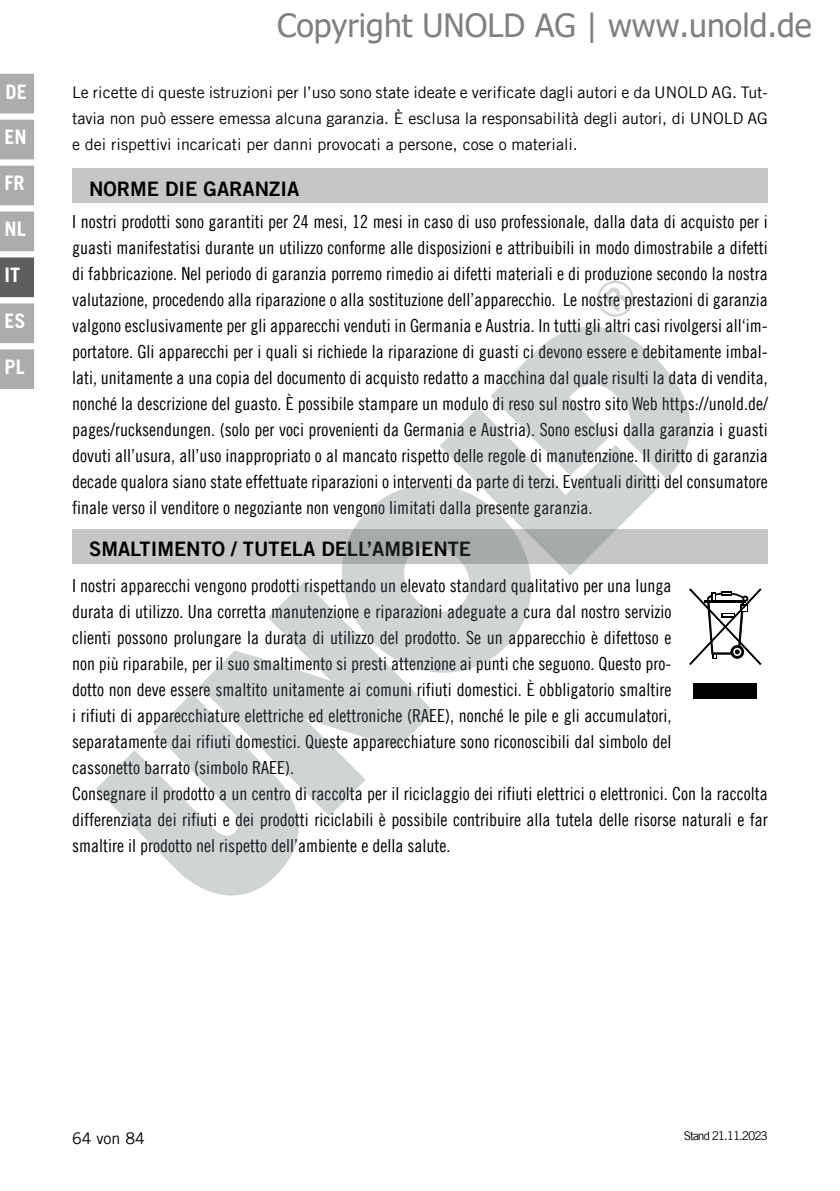
<style>
.page{position:relative;width:840px;height:1191px;background:#fff}
.page>*{position:absolute;margin:0;border:0;box-sizing:border-box;transform-origin:0 0}
.t1{font:32px "Tahoma";color:#808080}
.t2{font:20px "Trade Gothic LT Com Bd 2";color:#000}
.t3{font:700 20px "Trade Gothic LT Com";color:#fff}
.t4{font:18px/26px "Trade Gothic LT Com Cn 18";color:#000}
.t5{font:16px/26px "Trade Gothic LT Com";color:#000;text-align:justify}
.t6{font:12px "Trade Gothic LT Com";letter-spacing:-.09em;color:#000}
</style>
<div class="page">
<div style="left:0;top:74px;width:34px;height:39px;background:#acacac"></div>
<div style="left:0;top:120px;width:34px;height:39px;background:#acacac"></div>
<div style="left:0;top:166px;width:34px;height:39px;background:#acacac"></div>
<div style="left:0;top:211px;width:34px;height:40px;background:#acacac"></div>
<div style="left:0;top:257px;width:34px;height:40px;background:#5f5e5e"></div>
<div style="left:0;top:303px;width:34px;height:40px;background:#acacac"></div>
<div style="left:0;top:349px;width:34px;height:40px;background:#acacac"></div>
<div style="left:72px;top:169px;width:695px;height:34px;background:#c6c6c6"></div>
<div style="left:72px;top:529px;width:695px;height:34px;background:#c6c6c6"></div>
<svg style="left:689px;top:588px;width:73px;height:77px"></svg>
<div style="left:693px;top:683px;width:63px;height:15px;background:#000"></div>
<svg style="left:530px;top:326px;width:161px;height:153px;fill:#d0d4d5"></svg>
<svg style="left:440px;top:357px;width:218px;height:219px;fill:#d0d4d5"></svg>
<svg style="left:304px;top:447px;width:264px;height:226px"></svg>
<svg style="left:199px;top:581px;width:235px;height:235px;fill:#d0d4d5"></svg>
<svg style="left:96px;top:690px;width:231px;height:206px;fill:#d0d4d5"></svg>
<svg style="left:597px;top:280px;width:37px;height:37px"></svg>
<p class="t3" style="left:6px;top:80px;width:23px">DE</p>
<p class="t3" style="left:5px;top:125px;width:24px">EN</p>
<p class="t3" style="left:5px;top:171px;width:22px">FR</p>
<p class="t3" style="left:5px;top:217px;width:23px">NL</p>
<p class="t3" style="left:5px;top:262px;width:17px">IT</p>
<p class="t3" style="left:5px;top:308px;width:23px">ES</p>
<p class="t3" style="left:5px;top:354px;width:22px">PL</p>
<h1 class="t1" style="left:277px;top:4px;width:535px">Copyright UNOLD AG | www.unold.de</h1>
<p class="t5" style="left:72px;top:79px;width:697px">Le ricette di queste istruzioni per l’uso sono state ideate e verificate dagli autori e da UNOLD AG. Tut&shy;tavia non può essere emessa alcuna garanzia. È esclusa la responsabilità degli autori, di UNOLD AG e dei rispettivi incaricati per danni provocati a persone, cose o materiali.</p>
<p class="t2" style="left:89px;top:176px;width:211px">NORME DIE GARANZIA</p>
<p class="t4" style="left:72px;top:208px;width:697px;text-align:justify">I nostri prodotti sono garantiti per 24 mesi, 12 mesi in caso di uso professionale, dalla data di acquisto per i guasti manifestatisi durante un utilizzo conforme alle disposizioni e attribuibili in modo dimostrabile a difetti di fabbricazione. Nel periodo di garanzia porremo rimedio ai difetti materiali e di produzione secondo la nostra valutazione, procedendo alla riparazione o alla sostituzione dell’apparecchio. Le nostre prestazioni di garanzia valgono esclusivamente per gli apparecchi venduti in Germania e Austria. In tutti gli altri casi rivolgersi all‘im&shy;portatore. Gli apparecchi per i quali si richiede la riparazione di guasti ci devono essere e debitamente imbal&shy;lati, unitamente a una copia del documento di acquisto redatto a macchina dal quale risulti la data di vendita, nonché la descrizione del guasto. È possibile stampare un modulo di reso sul nostro sito Web https://unold.de/ pages/rucksendungen. (solo per voci provenienti da Germania e Austria). Sono esclusi dalla garanzia i guasti dovuti all’usura, all’uso inappropriato o al mancato rispetto delle regole di manutenzione. Il diritto di garanzia decade qualora siano state effettuate riparazioni o interventi da parte di terzi. Eventuali diritti del consumatore finale verso il venditore o negoziante non vengono limitati dalla presente garanzia.</p>
<p class="t2" style="left:89px;top:537px;width:383px">SMALTIMENTO / TUTELA DELL’AMBIENTE</p>
<p class="t4" style="left:72px;top:572px;width:697px">I nostri apparecchi vengono prodotti rispettando un elevato standard qualitativo per una lunga<br>durata di utilizzo. Una corretta manutenzione e riparazioni adeguate a cura dal nostro servizio<br>clienti possono prolungare la durata di utilizzo del prodotto. Se un apparecchio è difettoso e<br>non più riparabile, per il suo smaltimento si presti attenzione ai punti che seguono. Questo pro-<br>dotto non deve essere smaltito unitamente ai comuni rifiuti domestici. È obbligatorio smaltire<br>i rifiuti di apparecchiature elettriche ed elettroniche (RAEE), nonché le pile e gli accumulatori, separatamente dai rifiuti domestici. Queste apparecchiature sono riconoscibili dal simbolo del<br>cassonetto barrato (simbolo RAEE).<br>Consegnare il prodotto a un centro di raccolta per il riciclaggio dei rifiuti elettrici o elettronici. Con la raccolta differenziata dei rifiuti e dei prodotti riciclabili è possibile contribuire alla tutela delle risorse naturali e far smaltire il prodotto nel rispetto dell’ambiente e della salute.</p>
<p class="t5" style="left:72px;top:1125px;width:74px">64 von 84</p>
<p class="t6" style="left:683px;top:1128px;width:85px">Stand 21.11.2023</p>
</div>
